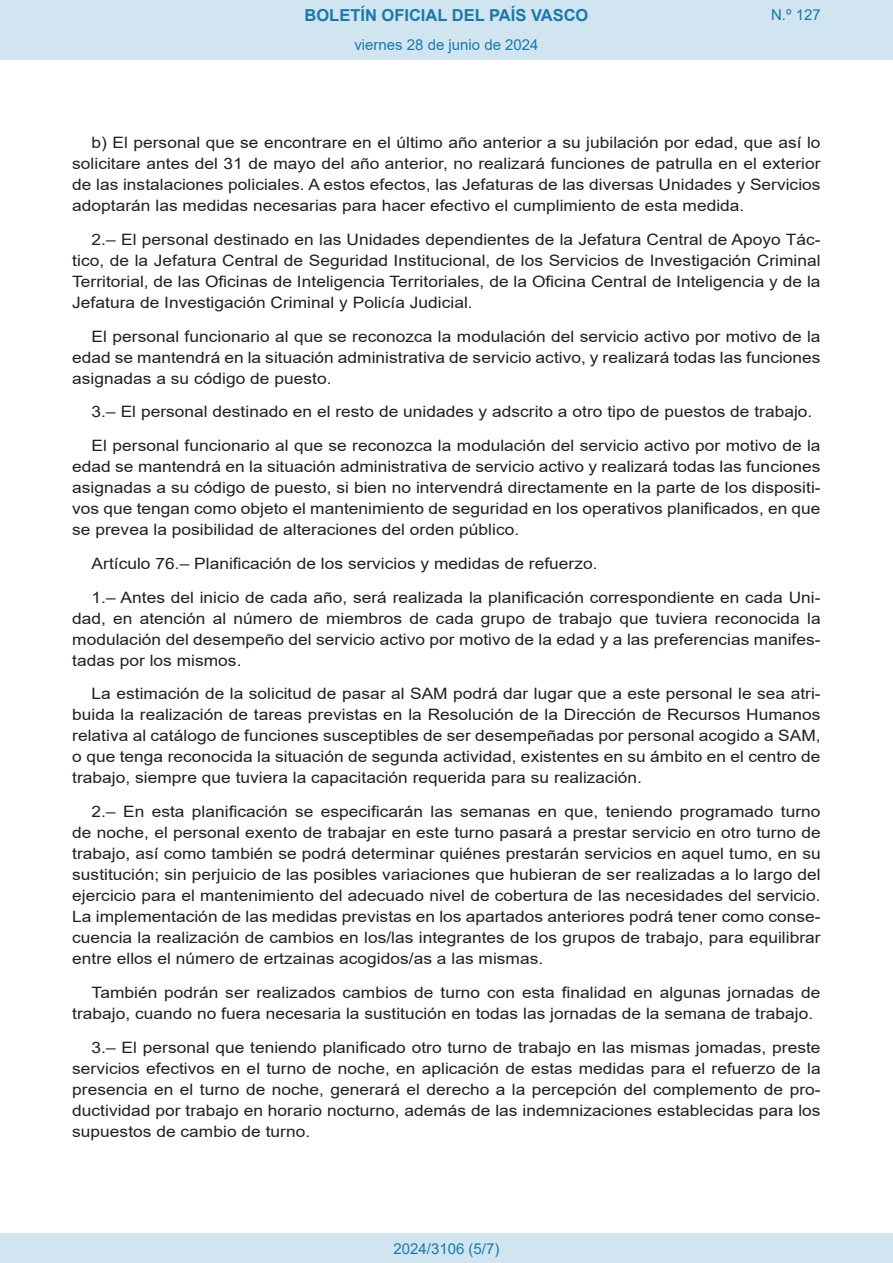
<style>
.page{position:relative;width:893px;height:1263px;background:#fff}
.page>*{position:absolute;margin:0;border:0;box-sizing:border-box;transform-origin:0 0}
.t1{font:700 16.5px "Arial";color:#1879ad}
.BOPVDetalle{font:15.6px/21px "Arial";color:#231f20;text-align:justify;scale:1.11 1}
.Paginacion_Centro{font:15px "Arial";color:#1879ad}
</style>
<div class="page">
<div style="left:0;top:0;width:893px;height:60px;background:#d0e5f0"></div>
<div style="left:0;top:1233px;width:893px;height:30px;background:#d0e5f0"></div>
<p class="t1" style="left:305px;top:3px;width:285px">BOLETÍN OFICIAL DEL PAÍS VASCO</p>
<p class="Paginacion_Centro" style="left:354px;top:35px;width:186px">viernes 28 de junio de 2024</p>
<p class="Paginacion_Centro" style="left:771px;top:5px;width:51px">N.º 127</p>
<p class="BOPVDetalle" style="left:72px;top:132px;width:676px;text-indent:19px">b) El personal que se encontrare en el último año anterior a su jubilación por edad, que así lo solicitare antes del 31 de mayo del año anterior, no realizará funciones de patrulla en el exterior de las instalaciones policiales. A estos efectos, las Jefaturas de las diversas Unidades y Servicios adoptarán las medidas necesarias para hacer efectivo el cumplimiento de esta medida.</p>
<p class="BOPVDetalle" style="left:72px;top:229px;width:676px;text-indent:19px">2.– El personal destinado en las Unidades dependientes de la Jefatura Central de Apoyo Tác&shy;tico, de la Jefatura Central de Seguridad Institucional, de los Servicios de Investigación Criminal Territorial, de las Oficinas de Inteligencia Territoriales, de la Oficina Central de Inteligencia y de la Jefatura de Investigación Criminal y Policía Judicial.</p>
<p class="BOPVDetalle" style="left:72px;top:326px;width:676px;text-indent:19px">El personal funcionario al que se reconozca la modulación del servicio activo por motivo de la edad se mantendrá en la situación administrativa de servicio activo, y realizará todas las funciones asignadas a su código de puesto.</p>
<p class="BOPVDetalle" style="left:92px;top:401px;width:651px">3.– El personal destinado en el resto de unidades y adscrito a otro tipo de puestos de trabajo.</p>
<p class="BOPVDetalle" style="left:72px;top:435px;width:676px;text-indent:19px">El personal funcionario al que se reconozca la modulación del servicio activo por motivo de la edad se mantendrá en la situación administrativa de servicio activo y realizará todas las funciones asignadas a su código de puesto, si bien no intervendrá directamente en la parte de los dispositi&shy;vos que tengan como objeto el mantenimiento de seguridad en los operativos planificados, en que se prevea la posibilidad de alteraciones del orden público.</p>
<p class="BOPVDetalle" style="left:92px;top:553px;width:457px">Artículo 76.– Planificación de los servicios y medidas de refuerzo.</p>
<p class="BOPVDetalle" style="left:72px;top:587px;width:676px;text-indent:19px">1.– Antes del inicio de cada año, será realizada la planificación correspondiente en cada Uni&shy;dad, en atención al número de miembros de cada grupo de trabajo que tuviera reconocida la modulación del desempeño del servicio activo por motivo de la edad y a las preferencias manifes&shy;tadas por los mismos.</p>
<p class="BOPVDetalle" style="left:72px;top:683px;width:676px;text-indent:19px">La estimación de la solicitud de pasar al SAM podrá dar lugar que a este personal le sea atri&shy;buida la realización de tareas previstas en la Resolución de la Dirección de Recursos Humanos relativa al catálogo de funciones susceptibles de ser desempeñadas por personal acogido a SAM, o que tenga reconocida la situación de segunda actividad, existentes en su ámbito en el centro de trabajo, siempre que tuviera la capacitación requerida para su realización.</p>
<p class="BOPVDetalle" style="left:72px;top:801px;width:676px;text-indent:19px">2.– En esta planificación se especificarán las semanas en que, teniendo programado turno de noche, el personal exento de trabajar en este turno pasará a prestar servicio en otro turno de trabajo, así como también se podrá determinar quiénes prestarán servicios en aquel tumo, en su sustitución; sin perjuicio de las posibles variaciones que hubieran de ser realizadas a lo largo del ejercicio para el mantenimiento del adecuado nivel de cobertura de las necesidades del servicio.<br>La implementación de las medidas previstas en los apartados anteriores podrá tener como conse&shy;cuencia la realización de cambios en los/las integrantes de los grupos de trabajo, para equilibrar entre ellos el número de ertzainas acogidos/as a las mismas.</p>
<p class="BOPVDetalle" style="left:72px;top:982px;width:676px;text-indent:19px">También podrán ser realizados cambios de turno con esta finalidad en algunas jornadas de trabajo, cuando no fuera necesaria la sustitución en todas las jornadas de la semana de trabajo.</p>
<p class="BOPVDetalle" style="left:72px;top:1037px;width:676px;text-indent:19px">3.– El personal que teniendo planificado otro turno de trabajo en las mismas jomadas, preste servicios efectivos en el turno de noche, en aplicación de estas medidas para el refuerzo de la presencia en el turno de noche, generará el derecho a la percepción del complemento de pro&shy;ductividad por trabajo en horario nocturno, además de las indemnizaciones establecidas para los supuestos de cambio de turno.</p>
<p class="Paginacion_Centro" style="left:393px;top:1238px;width:107px">2024/3106 (5/7)</p>
</div>
